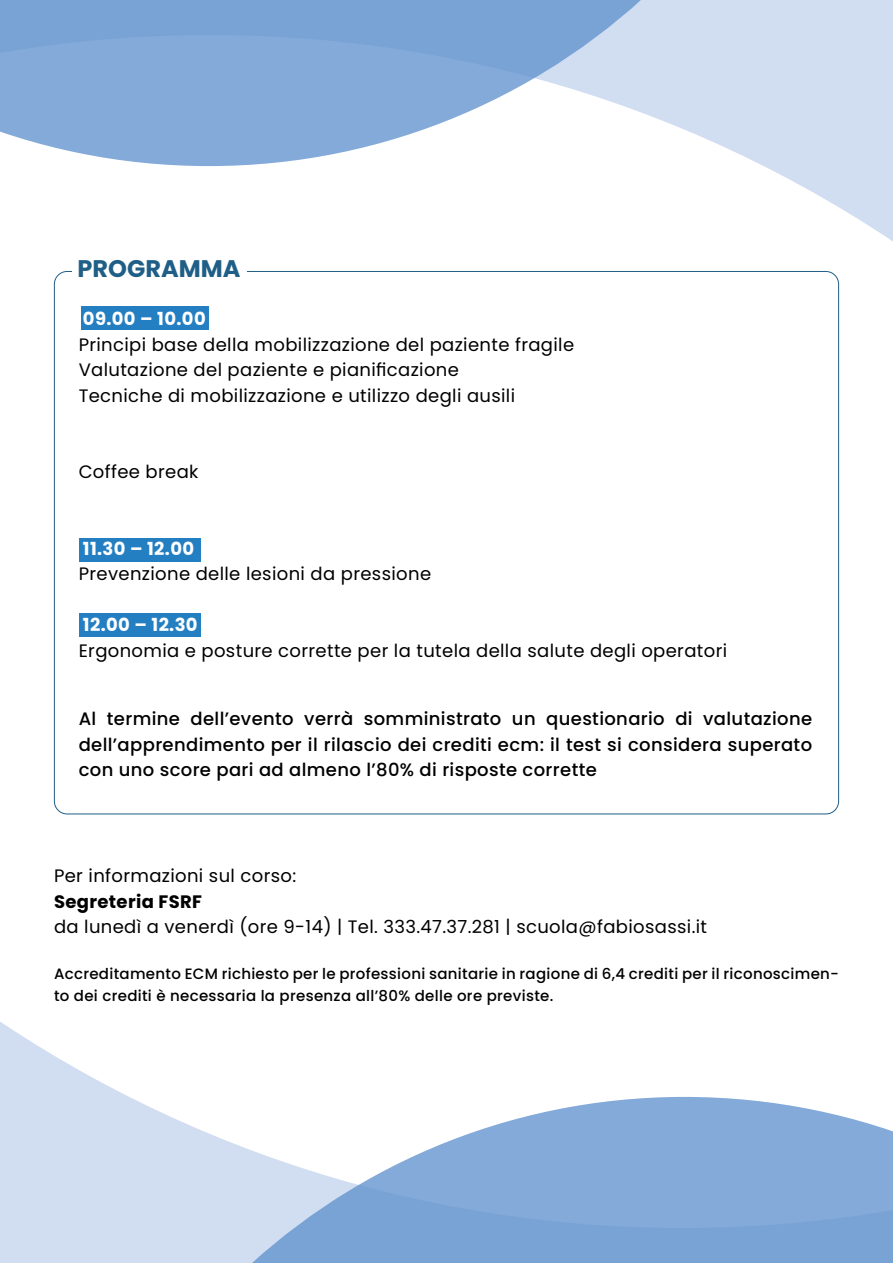
<style>
.page{position:relative;width:893px;height:1263px;background:#fff}
.page>*{position:absolute;margin:0;border:0;box-sizing:border-box;transform-origin:0 0}
.t1{font:700 24px "Poppins";color:#1f5e86}
.t2{font:18px/25.5px "Poppins";letter-spacing:.02em;color:#000}
.t3{font:500 18px/25.5px "Poppins";letter-spacing:.02em;color:#000;text-align:justify}
.t4{font:700 18px "Poppins";letter-spacing:.02em;color:#fff}
.t5{font:700 18px "Poppins";letter-spacing:.02em;color:#000}
.t6{font:500 15px/22.5px "Poppins";letter-spacing:.02em;color:#000}
.s1{font-weight:700;color:#fff}
</style>
<div class="page">
<svg style="left:0;top:1022px;width:687px;height:231px"></svg>
<svg style="left:39px;top:1097px;width:853px;height:166px"></svg>
<svg style="left:0;top:1253px;width:323px;height:10px;background:#bfd1ea"></svg>
<svg style="left:53px;top:9px;width:840px;height:309px"></svg>
<svg style="left:0;top:0;width:854px;height:166px"></svg>
<svg style="left:570px;top:0;width:323px;height:9px;background:#bfd1ea"></svg>
<div style="left:81px;top:306px;width:127px;height:24px;background:#237ec2"></div>
<div style="left:72px;top:229px;width:175px;height:68px;background:#fff"></div>
<div style="left:79px;top:613px;width:122px;height:24px;background:#237ec2"></div>
<div style="left:79px;top:538px;width:122px;height:23px;background:#237ec2"></div>
<h1 class="t1" style="left:78px;top:255px;width:164px">PROGRAMMA</h1>
<p class="t4" style="left:83px;top:308px;width:124px">09.00 – 10.00</p>
<p class="t2" style="left:79px;top:332px;width:497px">Principi base della mobilizzazione del paziente fragile<br>Valutazione del paziente e pianificazione<span class="s1">0 – 11.30<br></span>Tecniche di mobilizzazione e utilizzo degli ausili</p>
<p class="t2" style="left:79px;top:459px;width:121px">Coffee break</p>
<p class="t4" style="left:83px;top:538px;width:113px">11.30 – 12.00</p>
<p class="t2" style="left:79px;top:561px;width:354px">Prevenzione delle lesioni da pressione</p>
<p class="t4" style="left:83px;top:614px;width:116px">12.00 – 12.30</p>
<p class="t2" style="left:79px;top:638px;width:650px">Ergonomia e posture corrette per la tutela della salute degli operatori</p>
<p class="t3" style="left:79px;top:706px;width:735px">Al termine dell’evento verrà somministrato un questionario di valutazione dell’apprendimento per il rilascio dei crediti ecm: il test si considera superato con uno score pari ad almeno l’80% di risposte corrette</p>
<p class="t2" style="left:54px;top:863px;width:244px">Per informazioni sul corso:</p>
<p class="t5" style="left:54px;top:891px;width:150px">Segreteria FSRF</p>
<p class="t2" style="left:54px;top:914px;width:655px">da lunedì a venerdì (ore 9-14) | Tel. 333.47.37.281 | scuola@fabiosassi.it</p>
<p class="t6" style="left:54px;top:962px;width:787px">Accreditamento ECM richiesto per le professioni sanitarie in ragione di 6,4 crediti per il riconoscimen&shy;to dei crediti è necessaria la presenza all’80% delle ore previste.</p>
</div>
